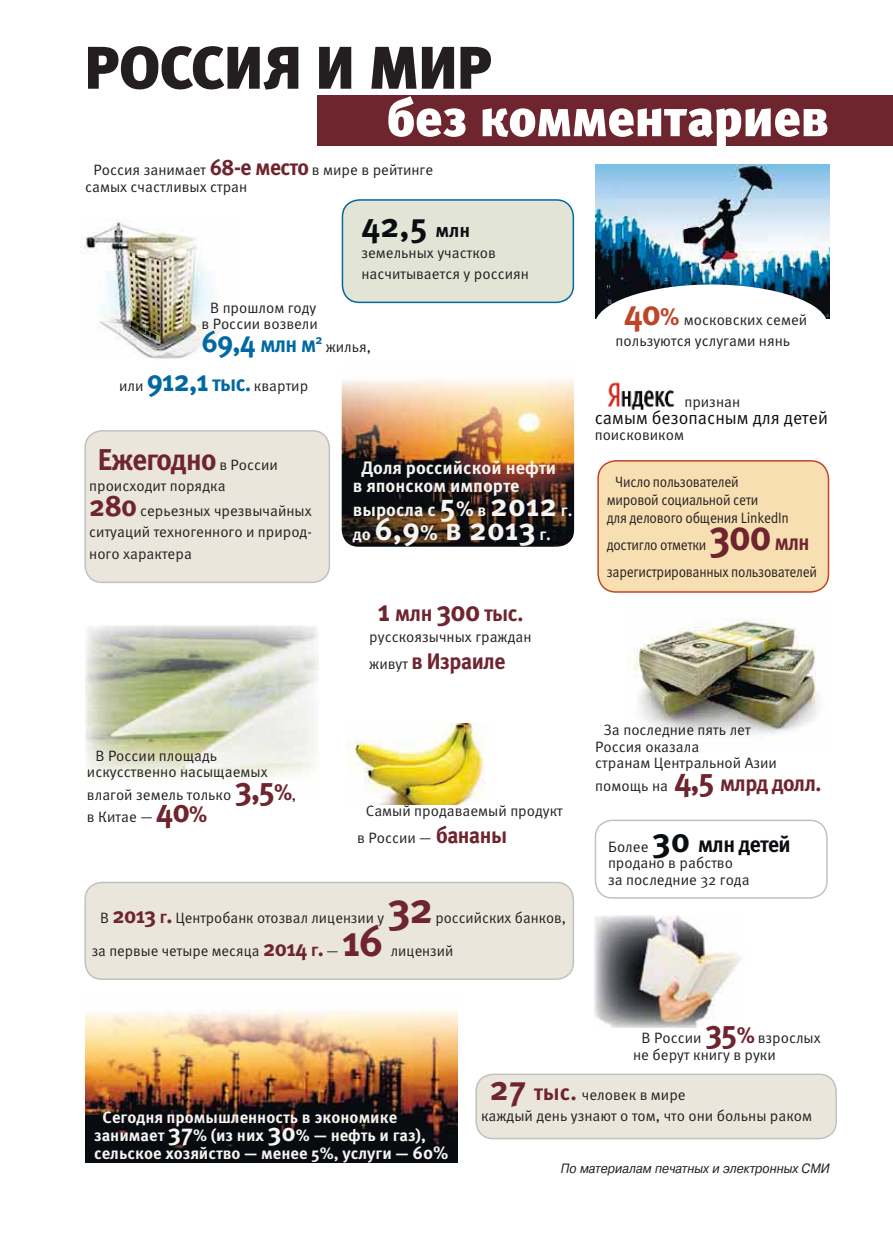
<style>
.page{position:relative;width:893px;height:1234px;background:#fff}
.page>*{position:absolute;margin:0;border:0;box-sizing:border-box;transform-origin:0 0}
.t1{font:60px "Meta Black LFC";letter-spacing:-.015em;color:#231f20}
.t2{font:52.5px "Meta Black LFC";letter-spacing:-.005em;color:#fff}
.t3{font:43.5px "Meta Bold C";letter-spacing:-.025em;color:#6f252e;scale:.9 1}
.t4{font:43.5px "Meta Bold C";letter-spacing:-.025em;color:#6f252e}
.t5{font:700 34.5px "Meta Pro";color:#0a0e12}
.t6{font:700 31.5px "Meta Pro";color:#f6f4f1}
.t7{font:30px "Meta Bold C";letter-spacing:-.02em;color:#6f252e;scale:.96 1}
.t8{font:30px "Meta Bold C";color:#0069a2;scale:.96 1}
.t9{font:22.5px "Meta Bold C";letter-spacing:-.02em;color:#6f252e;scale:.96 1}
.t10{font:22.5px "Meta Bold C";letter-spacing:-.025em;color:#0a0e12;scale:.96 1}
.t11{font:700 18px/18px "Meta Pro";color:#f6f4f1}
.t12{font:18px "Meta Pro";color:#0a0e12}
.t13{font:700 16.5px/18px "Meta Pro";color:#f6f4f1}
.t14{font:15px/16.5px "Meta Pro";color:#231f20}
.t15{font:15px/18px "Meta Pro";letter-spacing:-.02em;color:#231f20;scale:.9 1}
.t16{font:italic 13.5px "Pragmatica C";color:#231f20;scale:.9 1}
.s1{font-family:"Meta Bold C";font-size:22.5px;color:#6f252e}
.s2{font-size:19.5px}
.s3{font-size:22.5px}
.s4{font-family:"Meta Bold C";font-size:30px;color:#0069a2}
.s5{font-family:"Meta Bold C";font-size:22.5px;color:#0069a2}
.s6{font-family:"Meta Pro";font-size:15px;color:#231f20}
.s7{font-family:"Meta Bold C";font-size:30px;color:#6f252e}
.s8{font-family:"Meta Bold C";font-size:33px;color:#6f252e}
.s9{font-size:31.5px}
.s10{font-size:21px}
.s11{font-size:16.5px}
.s12{font-size:30px}
.s13{font-size:28.5px}
.s14{font-family:"Meta Bold C";font-size:18px;color:#6f252e}
.s15{font-family:"Meta Bold C";font-size:36px;color:#bf4528}
.s16{font-family:"Meta Bold C";font-size:24px;color:#bf4528}
.s17{font-size:33px}
.s18{font-family:"Meta Pro";font-weight:700;font-size:34.5px}
.s19{font-size:24px}
.s20{font-size:25.5px}
.s21{font-size:18px}
.s22{font-weight:700;font-size:34.5px;color:#6f252e}
.s23{font-weight:700;font-size:22.5px;color:#6f252e}
</style>
<div class="page">
<div style="left:476px;top:1074px;width:360px;height:64px;background:#eae6db;border-radius:17px"></div>
<div style="left:475px;top:1073px;width:362px;height:65px;border:2px solid #c1c1c0;border-radius:17px"></div>
<div style="left:595px;top:819px;width:233px;height:79px;border:2px solid #c1c1c0;border-radius:17px"></div>
<div style="left:317px;top:95px;width:576px;height:50px;background:#6f252e"></div>
<div style="left:342px;top:200px;width:231px;height:102px;background:#e2e4d5;border-radius:17px"></div>
<div style="left:342px;top:199px;width:232px;height:104px;border:2px solid #0069a2;border-radius:17px"></div>
<div style="left:85px;top:882px;width:488px;height:96px;background:#eae6db;border-radius:17px"></div>
<div style="left:84px;top:881px;width:490px;height:98px;border:2px solid #c1c1c0;border-radius:17px"></div>
<div style="left:85px;top:431px;width:244px;height:151px;background:#eae6db;border-radius:17px"></div>
<div style="left:84px;top:430px;width:246px;height:153px;border:2px solid #c1c1c0;border-radius:17px"></div>
<div style="left:598px;top:460px;width:230px;height:132px;background:#f8dfb2;border-radius:18px"></div>
<div style="left:597px;top:460px;width:232px;height:132px;border:2px solid #bf4528;border-radius:18px"></div>
<img style="left:595px;top:164px;width:234px;height:154px">
<div style="left:595px;top:284px;width:233px;height:82px;background:#fff;border-radius:50%"></div>
<img style="left:85px;top:1010px;width:372px;height:152px">
<img style="left:607px;top:382px;width:68px;height:28px">
<img style="left:342px;top:360px;width:232px;height:186px;border-radius:17px">
<img style="left:348px;top:723px;width:138px;height:81px">
<img style="left:85px;top:625px;width:234px;height:153px">
<img style="left:634px;top:618px;width:185px;height:117px">
<img style="left:81px;top:219px;width:144px;height:140px">
<img style="left:595px;top:915px;width:147px;height:112px">
<h1 class="t1" style="left:84px;top:47px;width:409px">РОССИЯ И МИР</h1>
<h2 class="t2" style="left:387px;top:99px;width:444px">без комментариев</h2>
<p class="t14" style="left:85px;top:162px;width:350px;text-indent:9px">Россия занимает <span class="s1">68-е место</span> в мире в рейтинге самых счастливых стран</p>
<h3 class="t5" style="left:361px;top:205px;width:111px">42,5 <span class="s2">млн</span></h3>
<p class="t14" style="left:361px;top:242px;width:169px;line-height:21px">земельных участков насчитывается у россиян</p>
<p class="t14" style="left:202px;top:299px;width:118px;text-align:center">В прошлом году в России возвели</p>
<h3 class="t8" style="left:202px;top:324px;width:128px">69,4 <span class="s3">млн м</span><sup>2</sup></h3>
<p class="t14" style="left:326px;top:338px;width:47px">жилья,</p>
<p class="t14" style="left:119px;top:377px;width:191px">или <span class="s4">912,1</span> <span class="s5">тыс.</span> квартир</p>
<h3 class="t7" style="left:98px;top:442px;width:189px">Ежегодно <span class="s6">в России</span></h3>
<p class="t14" style="left:89px;top:473px;width:224px;line-height:25.5px">происходит порядка<br><span class="s7">280</span> серьезных чрезвычайных</p>
<p class="t14" style="left:89px;top:521px;width:224px;line-height:21px">ситуаций техногенного и природ&shy;ного характера</p>
<p class="t14" style="left:87px;top:747px;width:182px;text-indent:9px">В России площадь искусственно насыщаемых</p>
<p class="t14" style="left:87px;top:783px;width:211px;line-height:22.5px">влагой земель только <span class="s8">3,5</span><span class="s1">%</span>, в Китае — <span class="s8">40</span><span class="s1">%</span></p>
<p class="t11" style="left:353px;top:458px;width:205px;text-indent:8px">Доля российской нефти в японском импорте</p>
<p class="t11" style="left:353px;top:500px;width:221px">выросла с <span class="s9">5</span><span class="s10">%</span> <span class="s11">в</span> <span class="s9">2012</span> <span class="s11">г.</span></p>
<h3 class="t6" style="left:353px;top:510px;width:200px"><span class="s11">до</span> 6,9<span class="s10">%</span> в 2013 <span class="s11">г.</span></h3>
<h3 class="t9" style="left:378px;top:600px;width:153px"><span class="s12">1</span> млн <span class="s13">300</span> тыс.</h3>
<p class="t14" style="left:369px;top:628px;width:164px">русскоязычных граждан</p>
<h3 class="t9" style="left:369px;top:648px;width:143px"><span class="s6">живут</span> в Израиле</h3>
<p class="t14" style="left:357px;top:797px;width:207px;line-height:27px;text-indent:9px">Самый продаваемый продукт в России — <span class="s1">бананы</span></p>
<p class="t14" style="left:100px;top:908px;width:285px">В <span class="s1">2013</span> <span class="s14">г</span><span class="s1">.</span> Центробанк отозвал лицензии у</p>
<h3 class="t4" style="left:387px;top:881px;width:47px">32</h3>
<p class="t14" style="left:435px;top:908px;width:132px">российских банков,</p>
<p class="t14" style="left:92px;top:941px;width:248px">за первые четыре месяца <span class="s1">2014</span> <span class="s14">г</span><span class="s1">.</span> —</p>
<h3 class="t4" style="left:342px;top:914px;width:43px">16</h3>
<p class="t14" style="left:391px;top:941px;width:64px">лицензий</p>
<p class="t14" style="left:616px;top:309px;width:193px;line-height:21px;text-indent:9px"><span class="s15">40</span><span class="s16">%</span> московских семей пользуются услугами нянь</p>
<p class="t14" style="left:684px;top:393px;width:57px">признан</p>
<p class="t12" style="left:595px;top:406px;width:235px">самым безопасным для детей</p>
<p class="t14" style="left:595px;top:426px;width:91px">поисковиком</p>
<p class="t15" style="left:607px;top:472px;width:204px;text-indent:9px">Число пользователей мировой социальной сети<br>для делового общения LinkedIn</p>
<p class="t15" style="left:607px;top:535px;width:112px">достигло отметки</p>
<h3 class="t3" style="left:709px;top:509px;width:113px">300 <span class="s3">млн</span></h3>
<p class="t15" style="left:607px;top:562px;width:235px">зарегистрированных пользователей</p>
<p class="t14" style="left:595px;top:721px;width:183px;text-indent:9px">За последние пять лет<br>Россия оказала<br>странам Центральной Азии</p>
<h3 class="t9" style="left:595px;top:769px;width:237px"><span class="s6">помощь на</span> <span class="s17">4,5</span> млрд долл.</h3>
<p class="t14" style="left:608px;top:837px;width:42px">Более</p>
<h3 class="t10" style="left:652px;top:830px;width:146px"><span class="s18">30</span> млн детей</h3>
<p class="t14" style="left:608px;top:854px;width:143px">продано в рабство за последние 32 года</p>
<p class="t14" style="left:633px;top:1029px;width:189px;text-indent:9px">В России <span class="s8">35</span><span class="s1">%</span> взрослых не берут книгу в руки</p>
<p class="t13" style="left:94px;top:1107px;width:356px;text-indent:9px">Сегодня промышленность в экономике занимает <span class="s19">37</span>% (из них <span class="s20">30</span>% — нефть и газ), сельское хозяйство — менее 5%, услуги — <span class="s21">60%</span></p>
<p class="t14" style="left:481px;top:1083px;width:333px;line-height:21px;text-indent:9px"><span class="s22">27</span> <span class="s23">тыс.</span> человек в мире<br>каждый день узнают о том, что они больны раком</p>
<p class="t16" style="left:561px;top:1160px;width:300px">По материалам печатных и электронных СМИ</p>
</div>
